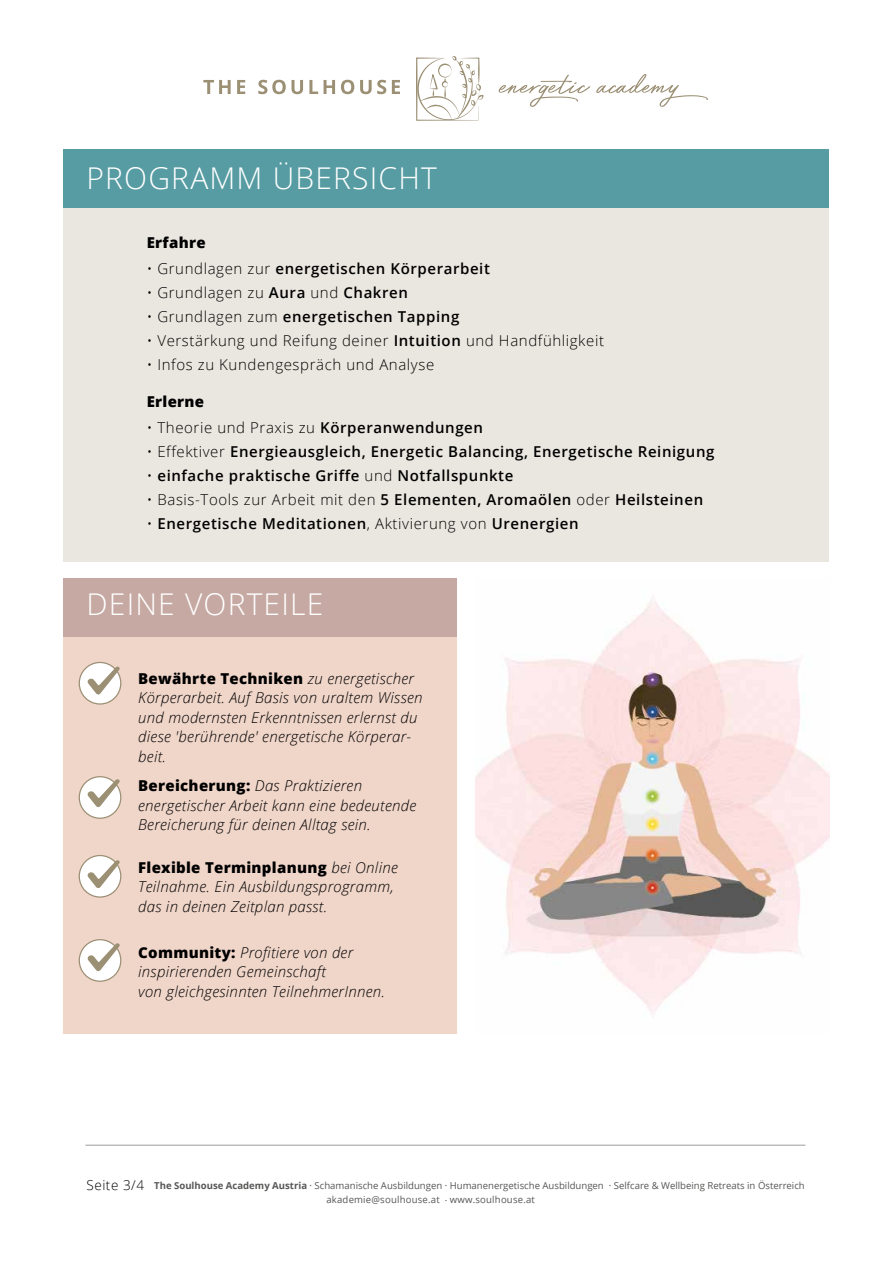
<style>
.page{position:relative;width:893px;height:1263px;background:#fff}
.page>*{position:absolute;margin:0;border:0;box-sizing:border-box;transform-origin:0 0}
.t1{font:300 30px "Open Sans";letter-spacing:.04em;color:#fff}
.t2{font:italic 300 15px/19.5px "Open Sans";letter-spacing:.02em;color:#000}
.t3{font:600 15px "Open Sans";letter-spacing:.04em;color:#000}
.t4{font:300 15px "Open Sans";letter-spacing:.04em;color:#000}
.t5{font:800 15px "Open Sans";letter-spacing:.02em;color:#000}
.t6{font:9.6px/14.4px "Open Sans";color:#575756}
.s1{font-weight:300}
.s2{font-weight:600}
.s3{font-weight:800;font-style:normal}
.s4{font-weight:300;font-size:13.5px;color:#000}
.s5{font-weight:700}
</style>
<div class="page">
<hr style="left:85px;top:1145px;width:720px;height:1px;background:#9d9d9c">
<svg style="left:416px;top:56px;width:67px;height:65px"></svg>
<svg style="left:203px;top:80px;width:28px;height:14px"></svg>
<svg style="left:237px;top:80px;width:8px;height:14px"></svg>
<svg style="left:258px;top:80px;width:45px;height:14px"></svg>
<svg style="left:309px;top:80px;width:9px;height:14px"></svg>
<svg style="left:324px;top:80px;width:11px;height:14px"></svg>
<svg style="left:341px;top:80px;width:13px;height:14px"></svg>
<svg style="left:360px;top:80px;width:26px;height:14px"></svg>
<svg style="left:392px;top:80px;width:8px;height:14px"></svg>
<svg style="left:498px;top:75px;width:92px;height:32px"></svg>
<svg style="left:596px;top:74px;width:112px;height:33px"></svg>
<div style="left:64px;top:207px;width:765px;height:354px;background:#eae7e0"></div>
<div style="left:64px;top:578px;width:393px;height:456px;background:#f0d5c9"></div>
<div style="left:64px;top:149px;width:765px;height:58px;background:#579ca3"></div>
<div style="left:64px;top:578px;width:393px;height:58px;background:#c6a9a3"></div>
<div style="left:79px;top:777px;width:42px;height:41px;background:#fff;border-radius:50%"></div>
<div style="left:79px;top:776px;width:42px;height:43px;border:1px solid #9b8f74;border-radius:50%"></div>
<svg style="left:79px;top:662px;width:42px;height:42px"></svg>
<div style="left:79px;top:662px;width:42px;height:43px;border:1px solid #9b8f74;border-radius:50%"></div>
<svg style="left:87px;top:666px;width:33px;height:29px"></svg>
<svg style="left:79px;top:855px;width:42px;height:42px"></svg>
<div style="left:79px;top:855px;width:42px;height:43px;border:1px solid #9b8f74;border-radius:50%"></div>
<div style="left:79px;top:940px;width:42px;height:41px;background:#fff;border-radius:50%"></div>
<div style="left:79px;top:939px;width:42px;height:43px;border:1px solid #9b8f74;border-radius:50%"></div>
<svg style="left:87px;top:860px;width:33px;height:28px"></svg>
<svg style="left:87px;top:943px;width:33px;height:28px"></svg>
<svg style="left:87px;top:779px;width:33px;height:28px"></svg>
<img style="left:476px;top:600px;width:353px;height:414px">
<h1 class="t1" style="left:87px;top:158px;width:352px">PROGRAMM ÜBERSICHT</h1>
<p class="t5" style="left:147px;top:231px;width:60px">Erfahre</p>
<p class="t3" style="left:147px;top:258px;width:345px"><span class="s1">• Grundlagen zur</span> energetischen Körperarbeit</p>
<p class="t4" style="left:147px;top:282px;width:263px">• Grundlagen zu <span class="s2">Aura</span> und <span class="s2">Chakren</span></p>
<p class="t3" style="left:147px;top:306px;width:314px"><span class="s1">• Grundlagen zum</span> energetischen Tapping</p>
<p class="t4" style="left:147px;top:330px;width:459px">• Verstärkung und Reifung deiner <span class="s2">Intuition</span> und Handfühligkeit</p>
<p class="t4" style="left:147px;top:354px;width:289px">• Infos zu Kundengespräch und Analyse</p>
<p class="t5" style="left:147px;top:390px;width:59px">Erlerne</p>
<p class="t4" style="left:147px;top:417px;width:338px">• Theorie und Praxis zu <span class="s2">Körperanwendungen</span></p>
<p class="t3" style="left:147px;top:441px;width:569px"><span class="s1">• Effektiver</span> Energieausgleich, Energetic Balancing, Energetische Reinigung</p>
<p class="t3" style="left:147px;top:465px;width:368px"><span class="s1">•</span> einfache praktische Griffe <span class="s1">und</span> Notfallspunkte</p>
<p class="t4" style="left:147px;top:489px;width:558px">• Basis-Tools zur Arbeit mit den <span class="s2">5 Elementen, Aromaölen</span> oder <span class="s2">Heilsteinen</span></p>
<p class="t3" style="left:147px;top:513px;width:433px"><span class="s1">•</span> Energetische Meditationen<span class="s1">, Aktivierung von</span> Urenergien</p>
<h1 class="t1" style="left:87px;top:584px;width:238px">DEINE VORTEILE</h1>
<p class="t2" style="left:138px;top:668px;width:286px"><span class="s3">Bewährte Techniken</span> zu energetischer Körperarbeit. Auf Basis von uraltem Wissen und modernsten Erkenntnissen erlernst du diese 'berührende' energetische Körperar&shy;beit.</p>
<p class="t2" style="left:138px;top:776px;width:280px"><span class="s3">Bereicherung:</span> Das Praktizieren energetischer Arbeit kann eine bedeutende<br>Bereicherung für deinen Alltag sein.</p>
<p class="t2" style="left:138px;top:857px;width:261px"><span class="s3">Flexible Terminplanung</span> bei Online<br>Teilnahme. Ein Ausbildungsprogramm, das in deinen Zeitplan passt.</p>
<p class="t2" style="left:138px;top:942px;width:248px"><span class="s3">Community:</span> Profitiere von der inspirierenden Gemeinschaft<br>von gleichgesinnten TeilnehmerInnen.</p>
<p class="t6" style="left:326px;top:1178px;width:480px;text-indent:-240px"><span class="s4">Seite 3/4</span> <span class="s5">The Soulhouse Academy Austria</span> . Schamanische Ausbildungen . Humanenergetische Ausbildungen . Selfcare &amp; Wellbeing Retreats in Österreich akademie@soulhouse.at . www.soulhouse.at</p>
</div>
